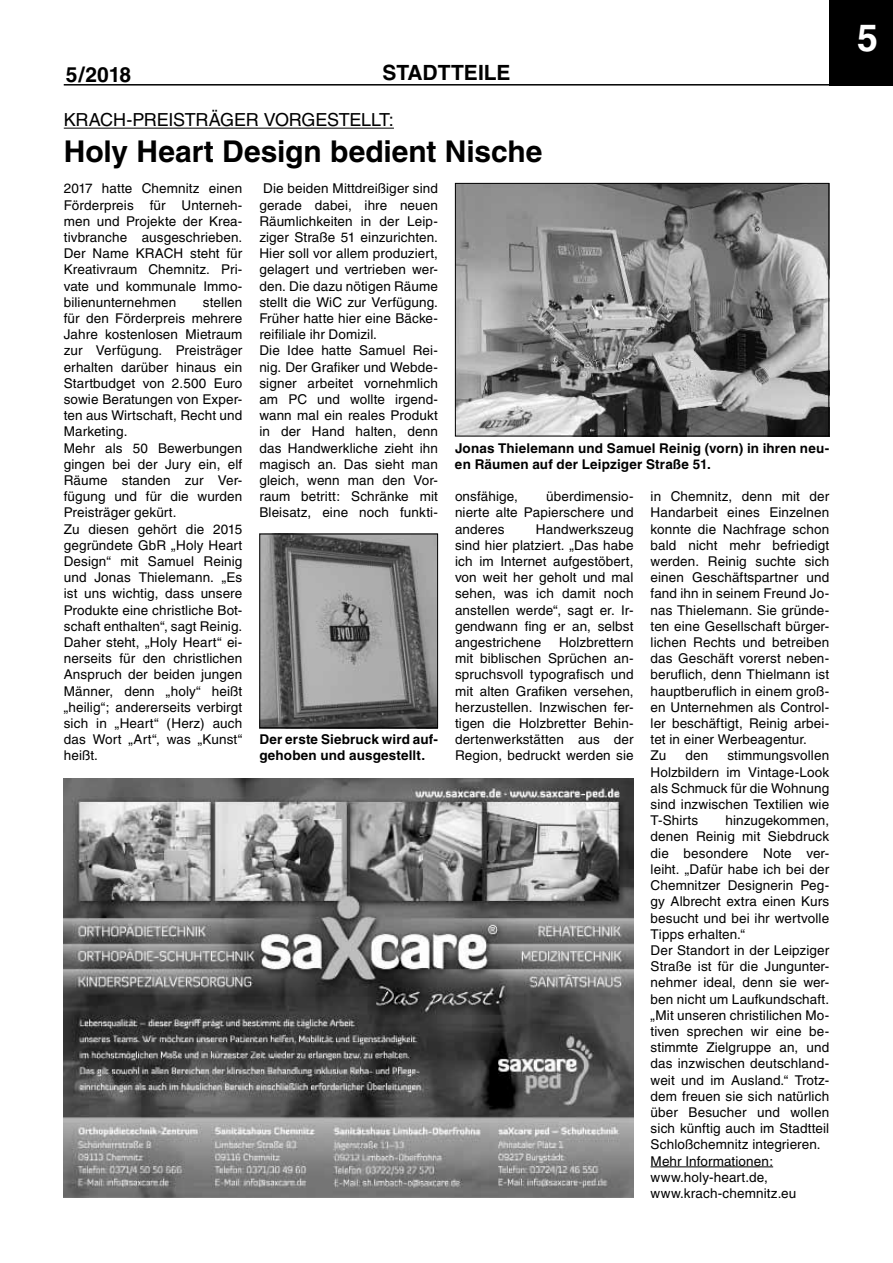
<style>
.page{position:relative;width:893px;height:1263px;background:#fff}
.page>*{position:absolute;margin:0;border:0;box-sizing:border-box;transform-origin:0 0}
.t1{font:700 37.5px "Helvetica";color:#fff}
.t2{font:700 30px "Helvetica";letter-spacing:-.005em;color:#000}
.t3{font:700 21px "Helvetica";color:#000}
.t4{font:18px "Helvetica";letter-spacing:-.01em;color:#000}
.t5{font:13.5px/16.2px "Helvetica";letter-spacing:.01em;color:#000;text-align:justify}
.t6{font:700 13.5px/16.2px "Helvetica";letter-spacing:.01em;color:#000}
</style>
<div class="page">
<div style="left:829px;top:0;width:64px;height:86px;background:#000"></div>
<hr style="left:64px;top:84px;width:765px;height:2px;background:#000">
<img style="left:64px;top:778px;width:570px;height:420px">
<hr style="left:64px;top:128px;width:330px;height:1px;background:#000">
<img style="left:457px;top:185px;width:370px;height:249px">
<div style="left:455px;top:183px;width:374px;height:253px;border:1px solid #000"></div>
<hr style="left:651px;top:1166px;width:122px;height:1px;background:#000">
<img style="left:261px;top:536px;width:175px;height:190px">
<div style="left:259px;top:534px;width:179px;height:194px;border:1px solid #000"></div>
<h3 class="t3" style="left:66px;top:62px;width:67px">5/2018</h3>
<h3 class="t3" style="left:382px;top:60px;width:130px">stadtteile</h3>
<h3 class="t4" style="left:64px;top:110px;width:92px">KRACH-Preistr</h3>
<h3 class="t4" style="left:209px;top:110px;width:25px">äger</h3>
<h3 class="t4" style="left:264px;top:110px;width:13px">vorgestellt</h3>
<h3 class="t4" style="left:389px;top:110px;width:7px">:</h3>
<h2 class="t2" style="left:64px;top:133px;width:480px">Holy Heart Design bedient Nische</h2>
<p class="t5" style="left:259px;top:181px;width:180px;text-align:left">Die beiden Mittdreißiger sind gerade dabei, ihre neuen<br>Räumlichkeiten in der Leip&shy;ziger Straße 51 einzurichten.<br>Hier soll vor allem produziert, gelagert und vertrieben wer&shy;den. Die dazu nötigen Räume stellt die WiC zur Verfügung.<br>Früher hatte hier eine Bäcke&shy;reifiliale ihr Domizil.<br>Die Idee hatte Samuel Rei&shy;nig. Der Grafiker und Webde&shy;signer arbeitet vornehmlich am PC und wollte irgend&shy;wann mal ein reales Produkt in der Hand halten, denn das Handwerkliche zieht ihn magisch an. Das sieht man gleich, wenn man den Vor&shy;raum betritt: Schränke mit<br>Bleisatz, eine noch funkti-</p>
<p class="t5" style="left:64px;top:181px;width:180px">2017 hatte Chemnitz einen Förderpreis für Unterneh&shy;men und Projekte der Krea&shy;tivbranche ausgeschrieben.<br>Der Name KRACH steht für Kreativraum Chemnitz. Pri&shy;vate und kommunale Immo&shy;bilienunternehmen</p>
<p class="t5" style="left:64px;top:294px;width:180px;text-align:left;text-indent:139px">stellen für den Förderpreis mehrere<br>Jahre kostenlosen Mietraum zur Verfügung. Preisträger erhalten darüber hinaus ein<br>Startbudget von 2.500 Euro sowie Beratungen von Exper&shy;ten aus Wirtschaft, Recht und<br>Marketing.<br>Mehr als 50 Bewerbungen gingen bei der Jury ein, elf<br>Räume standen zur Ver&shy;fügung und für die wurden<br>Preisträger gekürt.<br>Zu diesen gehört die 2015 gegründete GbR „Holy Heart<br>Design“ mit Samuel Reinig und Jonas Thielemann. „Es ist uns wichtig, dass unsere<br>Produkte eine christliche Bot&shy;schaft enthalten“, sagt Reinig.<br>Daher steht, „Holy Heart“ ei&shy;nerseits für den christlichen<br>Anspruch der beiden jungen<br>Männer, denn „holy“ heißt „heilig“; andererseits verbirgt sich in „Heart“ (Herz) auch das Wort „Art“, was „Kunst“ heißt.</p>
<p class="t6" style="left:455px;top:440px;width:376px">Jonas Thielemann und Samuel Reinig (vorn) in ihren neu&shy;en Räumen auf der Leipziger Straße 51.</p>
<p class="t5" style="left:651px;top:488px;width:180px;text-align:left">in Chemnitz, denn mit der<br>Handarbeit eines Einzelnen konnte die Nachfrage schon bald nicht mehr befriedigt werden. Reinig suchte sich einen Geschäftspartner und fand ihn in seinem Freund Jo&shy;nas Thielemann. Sie gründe&shy;ten eine Gesellschaft bürger&shy;lichen Rechts und betreiben das Geschäft vorerst neben&shy;beruflich, denn Thielmann ist hauptberuflich in einem groß&shy;en Unternehmen als Control&shy;ler beschäftigt, Reinig arbei&shy;tet in einer Werbeagentur.<br>Zu</p>
<p class="t5" style="left:455px;top:488px;width:65px">onsfähige,</p>
<p class="t5" style="left:455px;top:488px;width:180px;text-indent:91px">überdimensio&shy;nierte alte Papierschere und anderes</p>
<p class="t5" style="left:455px;top:521px;width:180px;text-indent:81px">Handwerkszeug sind hier platziert. „Das habe ich im Internet aufgestöbert, von weit her geholt und mal sehen, was ich damit noch anstellen werde“, sagt er. Ir&shy;gendwann fing er an, selbst angestrichene</p>
<p class="t5" style="left:455px;top:634px;width:180px;text-indent:104px">Holzbrettern mit biblischen Sprüchen an&shy;spruchsvoll typografisch und mit alten Grafiken versehen, herzustellen. Inzwischen fer&shy;tigen die Holzbretter Behin&shy;dertenwerkstätten aus der Region, bedruckt werden sie</p>
<p class="t6" style="left:259px;top:731px;width:180px">Der erste Siebruck wird auf&shy;gehoben und ausgestellt.</p>
<p class="t5" style="left:651px;top:748px;width:180px;text-indent:77px">stimmungsvollen Holzbildern im Vintage-Look als Schmuck für die Wohnung sind inzwischen Textilien wie T-Shirts</p>
<p class="t5" style="left:685px;top:748px;width:24px">den</p>
<p class="t5" style="left:651px;top:812px;width:180px;text-align:left;text-indent:75px">hinzugekommen, denen Reinig mit Siebdruck die besondere Note ver&shy;leiht. „Dafür habe ich bei der<br>Chemnitzer Designerin Peg&shy;gy Albrecht extra einen Kurs besucht und bei ihr wertvolle<br>Tipps erhalten.“<br>Der Standort in der Leipziger<br>Straße ist für die Jungunter&shy;nehmer ideal, denn sie wer&shy;ben nicht um Laufkundschaft. „Mit unseren christilichen Mo&shy;tiven sprechen wir eine be&shy;stimmte Zielgruppe an, und das inzwischen deutschland&shy;weit und im Ausland.“ Trotz&shy;dem freuen sie sich natürlich über Besucher und wollen sich künftig auch im Stadtteil<br>Schloßchemnitz integrieren.<br>Mehr Informationen: www.holy-heart.de, www.krach-chemnitz.eu</p>
<h1 class="t1" style="left:857px;top:15px;width:22px">5</h1>
</div>
